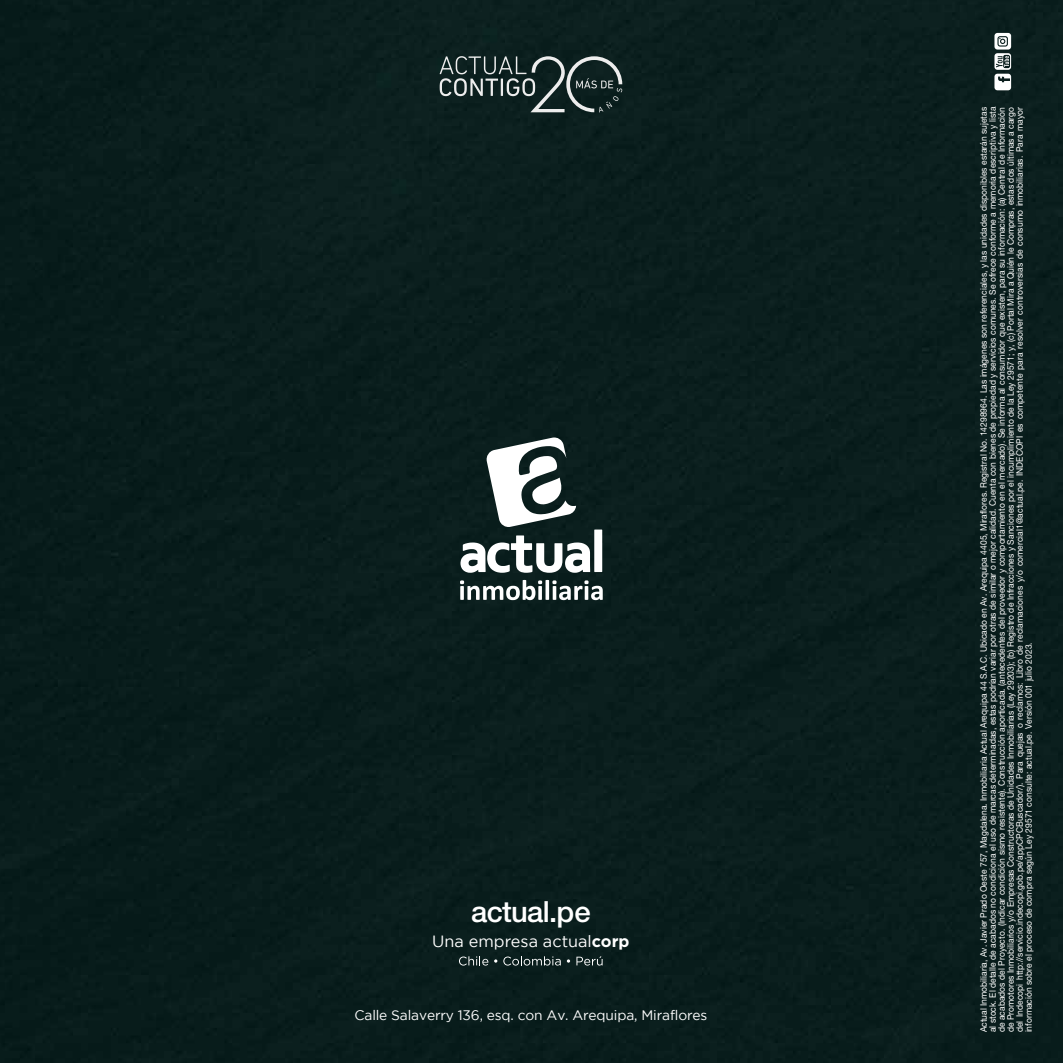
<style>
.page{position:relative;width:1063px;height:1063px;background:#0a1e1d}
.page>*{position:absolute;margin:0;border:0;box-sizing:border-box;transform-origin:0 0}
.t1{font:500 29.25px "Helvetica Neue";letter-spacing:-.025em;color:#fff}
.t2{font:16.25px "Gotham";color:#fff}
.t3{font:13.75px "Gotham";letter-spacing:-.01em;color:#fff}
.t4{font:9px/9px "Helvetica Neue";letter-spacing:.005em;color:#fff;text-align:justify;scale:.94 1}
.s1{font-weight:700}
</style>
<div class="page">
<svg style="left:459px;top:956px;width:29px;height:10px"></svg>
<svg style="left:494px;top:959px;width:3px;height:4px"></svg>
<svg style="left:503px;top:956px;width:58px;height:10px"></svg>
<svg style="left:567px;top:959px;width:3px;height:4px"></svg>
<svg style="left:576px;top:956px;width:27px;height:10px"></svg>
<svg style="left:460px;top:580px;width:143px;height:20px"></svg>
<svg style="left:461px;top:437px;width:141px;height:136px"></svg>
<svg style="left:994px;top:33px;width:17px;height:57px"></svg>
<svg style="left:440px;top:56px;width:182px;height:56px;background:#364645"></svg>
<h1 class="t1" style="left:471px;top:894px;width:121px">actual.pe</h1>
<h2 class="t2" style="left:432px;top:932px;width:199px">Una empresa actual<span class="s1">corp</span></h2>
<h3 class="t3" style="left:355px;top:1008px;width:354px">Calle Salaverry 136, esq. con Av. Arequipa, Miraflores</h3>
<p class="t4" style="left:979px;top:1032px;width:986px;rotate:-90deg">Actual Inmobiliaria, Av. Javier Prado Oeste 757, Magdalena. Inmobiliaria Actual Arequipa 44 S.A.C. Ubicado en Av. Arequipa 4405, Miraflores. Registral No. 14298964. Las imágenes son referenciales, y las unidades disponibles estarán sujetas al stock. El detalle de acabados no condiciona el uso de marcas determinadas, estas podrían variar por otras de similar o mejor calidad. Cuenta con bienes de propiedad y servicios comunes. Se ofrece conforme a memoria descriptiva y lista de acabados del Proyecto. (Indicar condición sismo resistente). Construcción aporticada. (antecedentes del proveedor y comportamiento en el mercado). Se informa al consumidor que existen, para su información: (a) Central de Información de Promotores Inmobiliarios y/o Empresas Constructoras de Unidades Inmobiliarias (Ley 29203); (b) Registro de Infracciones y Sanciones por el incumplimiento de la Ley 29571; y, (c) Portal Mira a Quién le Compras, estas dos últimas a cargo del Indecopi http://servicio.indecopi.gob.pe/appCPCBuscador/). Para quejas o reclamos: Libro de reclamaciones y/o comercial1@actual.pe. INDECOPI es competente para resolver controversias de consumo inmobiliarias. Para mayor información sobre el proceso de compra según Ley 29571 consulte: actual.pe. Versión 001 julio 2023.</p>
</div>
